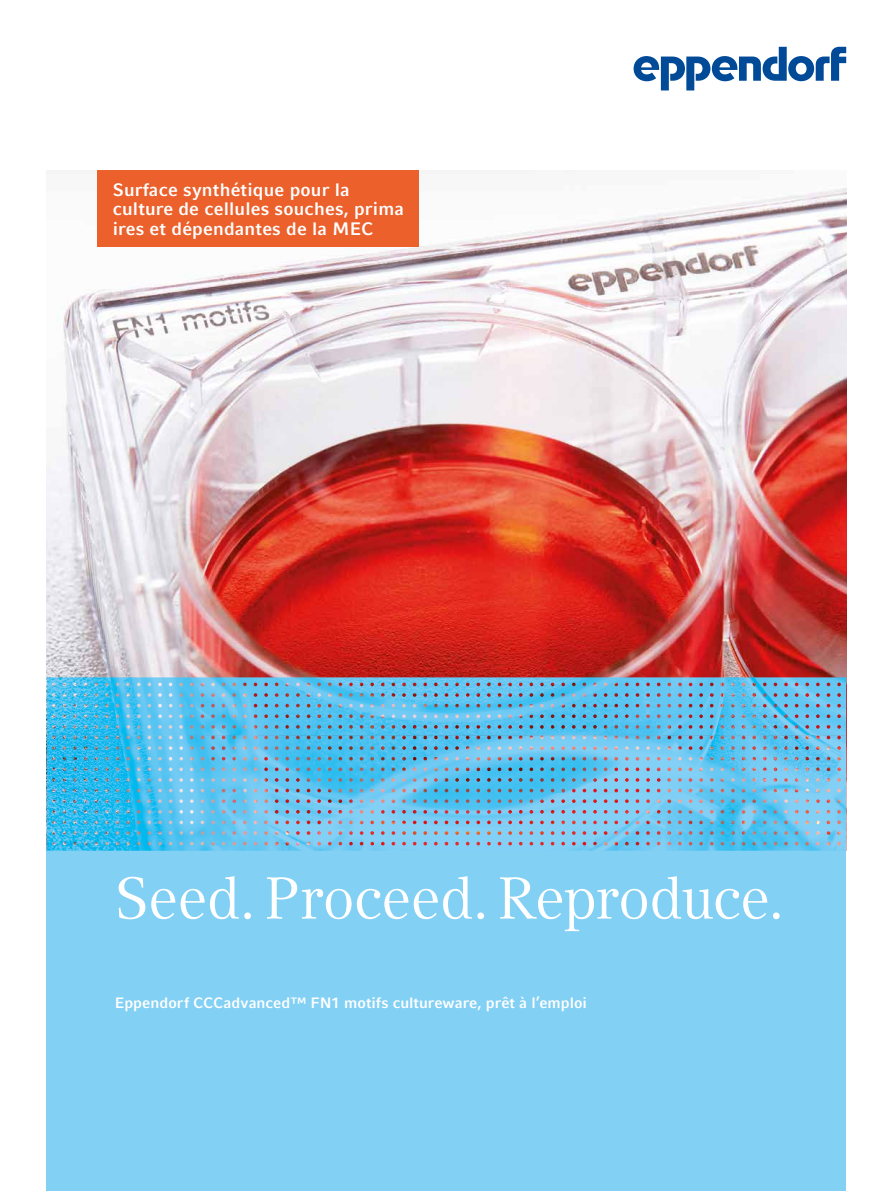
<style>
.page{position:relative;width:893px;height:1191px;background:#fff}
.page>*{position:absolute;margin:0;border:0;box-sizing:border-box;transform-origin:0 0}
.t1{font:58.5px "Compatil Textfor Eppendorf";letter-spacing:-.02em;color:#fff}
.t2{font:700 18px/19.5px "Compatil Factfor Eppendorf";letter-spacing:.01em;color:#fff}
.t3{font:700 15px "Compatil Factfor Eppendorf";color:#fff}
</style>
<div class="page">
<img style="left:47px;top:170px;width:799px;height:507px">
<div style="left:47px;top:850px;width:799px;height:341px;background:#83d0f5"></div>
<img style="left:47px;top:677px;width:799px;height:173px">
<svg style="left:634px;top:47px;width:212px;height:43px"></svg>
<div style="left:98px;top:170px;width:321px;height:77px;background:#eb602b"></div>
<p class="t2" style="left:113px;top:180px;width:293px">Surface synthétique pour la culture de cellules souches, prima ires et dépendantes de la MEC</p>
<h1 class="t1" style="left:115px;top:864px;width:671px">Seed. Proceed. Reproduce.</h1>
<p class="t3" style="left:115px;top:993px;width:474px">Eppendorf CCCadvanced™ FN1 motifs cultureware, prêt à l’emploi</p>
</div>
